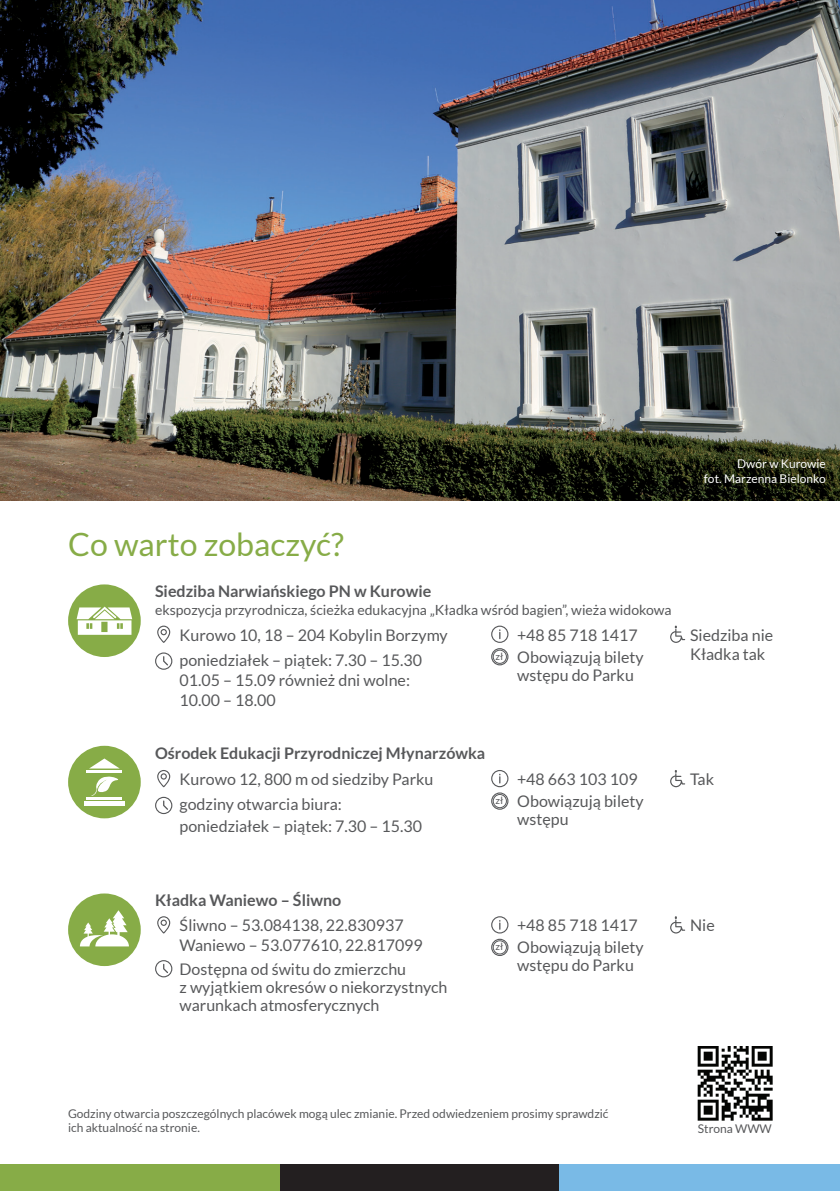
<style>
.page{position:relative;width:840px;height:1191px;background:#fff}
.page>*{position:absolute;margin:0;border:0;box-sizing:border-box;transform-origin:0 0}
.t1{font:32px "Lato";color:#87ac47}
.t2{font:16px/18px "Lato";color:#57585a}
.t3{font:700 16px "Lato";color:#57585a}
.t4{font:14px "Lato";color:#57585a}
.t5{font:12px/14.4px "Lato";color:#57585a}
.t6{font:12px/14.4px "Lato";color:#fff;text-align:right}
.t7{font:10px "Lato";color:#57585a}
</style>
<div class="page">
<img style="left:0;top:0;width:839px;height:500px">
<svg style="left:157px;top:625px;width:13px;height:18px"></svg>
<svg style="left:155px;top:652px;width:17px;height:18px"></svg>
<svg style="left:670px;top:625px;width:14px;height:18px"></svg>
<svg style="left:491px;top:625px;width:17px;height:40px"></svg>
<div style="left:492px;top:650px;width:14px;height:13px;border:1px solid #57585a;border-radius:50%"></div>
<svg style="left:157px;top:770px;width:13px;height:17px"></svg>
<svg style="left:155px;top:797px;width:17px;height:17px"></svg>
<svg style="left:670px;top:770px;width:14px;height:17px"></svg>
<svg style="left:491px;top:770px;width:17px;height:39px"></svg>
<div style="left:492px;top:794px;width:14px;height:14px;border:1px solid #57585a;border-radius:50%"></div>
<svg style="left:157px;top:916px;width:13px;height:17px"></svg>
<svg style="left:155px;top:960px;width:17px;height:17px"></svg>
<svg style="left:670px;top:916px;width:14px;height:17px"></svg>
<svg style="left:491px;top:916px;width:17px;height:40px"></svg>
<div style="left:492px;top:940px;width:14px;height:14px;border:1px solid #57585a;border-radius:50%"></div>
<img style="left:697px;top:1047px;width:75px;height:74px">
<div style="left:68px;top:584px;width:73px;height:73px;background:#87ac47;border-radius:50%"></div>
<div style="left:68px;top:746px;width:73px;height:72px;background:#87ac47;border-radius:50%"></div>
<div style="left:68px;top:893px;width:73px;height:73px;background:#87ac47;border-radius:50%"></div>
<hr style="left:84px;top:801px;width:41px;height:4px;background:#fff">
<hr style="left:87px;top:797px;width:35px;height:3px;background:#fff">
<hr style="left:87px;top:770px;width:35px;height:3px;background:#fff">
<svg style="left:90px;top:758px;width:29px;height:10px"></svg>
<svg style="left:91px;top:776px;width:27px;height:20px"></svg>
<svg style="left:77px;top:606px;width:55px;height:29px;background:#e0e9d0"></svg>
<svg style="left:80px;top:910px;width:49px;height:36px"></svg>
<div style="left:0;top:1164px;width:280px;height:27px;background:#87ac47"></div>
<div style="left:280px;top:1164px;width:279px;height:27px;background:#231f20"></div>
<div style="left:559px;top:1164px;width:280px;height:27px;background:#79bae6"></div>
<h1 class="t1" style="left:68px;top:526px;width:277px">Co warto zobaczyć?</h1>
<p class="t6" style="left:703px;top:457px;width:123px">Dwór w Kurowie<br>fot. Marzenna Bielonko</p>
<p class="t3" style="left:155px;top:582px;width:277px">Siedziba Narwiańskiego PN w Kurowie</p>
<p class="t4" style="left:155px;top:602px;width:518px">ekspozycja przyrodnicza, ścieżka edukacyjna „Kładka wśród bagien”, wieża widokowa</p>
<p class="t2" style="left:179px;top:650px;width:244px;line-height:20px">poniedziałek – piątek: 7.30 – 15.30<br>01.05 – 15.09 również dni wolne:<br>10.00 – 18.00</p>
<p class="t2" style="left:179px;top:625px;width:269px">Kurowo 10, 18 – 204 Kobylin Borzymy</p>
<p class="t2" style="left:516px;top:625px;width:122px">+48 85 718 1417</p>
<p class="t2" style="left:689px;top:625px;width:84px">Siedziba nie</p>
<p class="t2" style="left:517px;top:648px;width:128px">Obowiązują bilety</p>
<p class="t2" style="left:689px;top:645px;width:77px">Kładka tak</p>
<p class="t2" style="left:517px;top:666px;width:118px">wstępu do Parku</p>
<p class="t7" style="left:495px;top:650px;width:9px">zł</p>
<p class="t3" style="left:155px;top:743px;width:331px">Ośrodek Edukacji Przyrodniczej Młynarzówka</p>
<p class="t2" style="left:179px;top:793px;width:244px;line-height:22px">godziny otwarcia biura: poniedziałek – piątek: 7.30 – 15.30</p>
<p class="t2" style="left:179px;top:770px;width:255px">Kurowo 12, 800 m od siedziby Parku</p>
<p class="t2" style="left:516px;top:770px;width:122px">+48 663 103 109</p>
<p class="t2" style="left:689px;top:770px;width:25px">Tak</p>
<p class="t2" style="left:517px;top:792px;width:128px">Obowiązują bilety wstępu</p>
<p class="t7" style="left:495px;top:795px;width:9px">zł</p>
<p class="t3" style="left:155px;top:891px;width:188px">Kładka Waniewo – Śliwno</p>
<p class="t2" style="left:179px;top:915px;width:245px;line-height:20px">Śliwno – 53.084138, 22.830937<br>Waniewo – 53.077610, 22.817099</p>
<p class="t2" style="left:516px;top:916px;width:122px">+48 85 718 1417</p>
<p class="t2" style="left:689px;top:916px;width:26px">Nie</p>
<p class="t2" style="left:517px;top:938px;width:128px">Obowiązują bilety wstępu do Parku</p>
<p class="t7" style="left:495px;top:941px;width:9px">zł</p>
<p class="t2" style="left:179px;top:959px;width:269px">Dostępna od świtu do zmierzchu<br>z wyjątkiem okresów o niekorzystnych warunkach atmosferycznych</p>
<p class="t5" style="left:68px;top:1106px;width:541px">Godziny otwarcia poszczególnych placówek mogą ulec zmianie. Przed odwiedzeniem prosimy sprawdzić ich aktualność na stronie.</p>
<p class="t5" style="left:697px;top:1121px;width:75px">Strona WWW</p>
</div>
